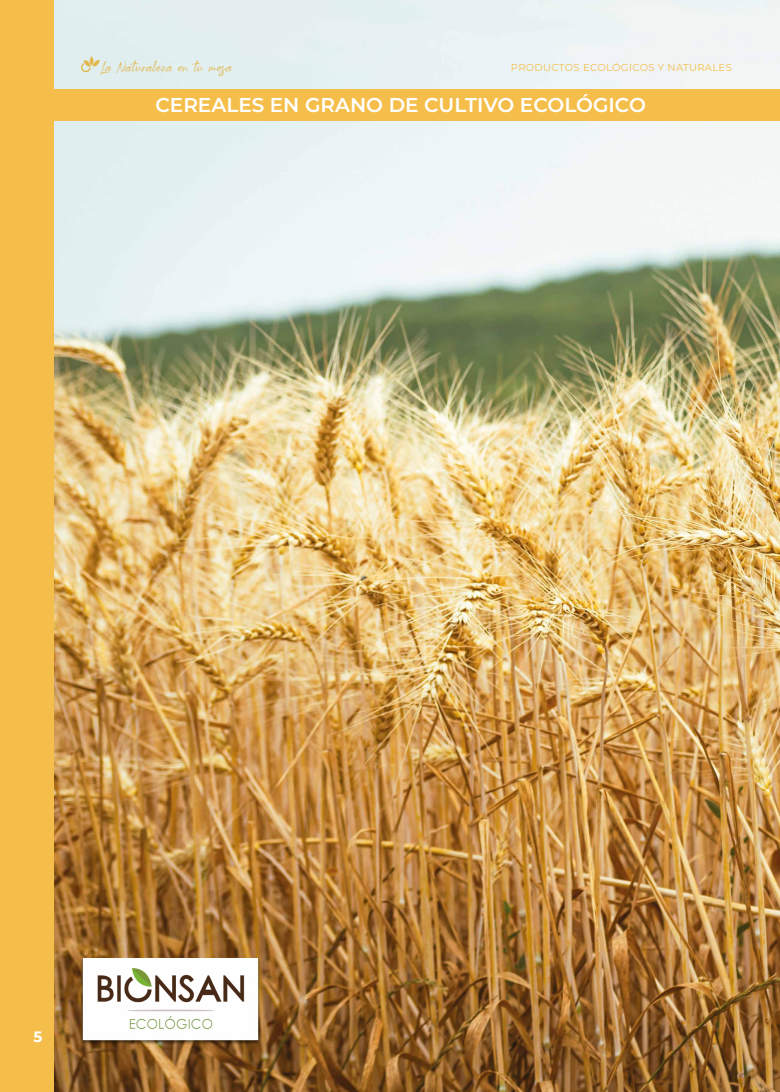
<style>
.page{position:relative;width:780px;height:1092px;background:#fff}
.page>*{position:absolute;margin:0;border:0;box-sizing:border-box;transform-origin:0 0}
.t1{font:600 20px "Montserrat";color:#fff}
.t2{font:100 15px "Montserrat";color:#fff}
.t3{font:13.75px "Spartwell";letter-spacing:.035em;color:#e2b74d}
.t4{font:100 10px "Montserrat";letter-spacing:.035em;color:#f5be4a}
</style>
<div class="page">
<img style="left:53px;top:0;width:726px;height:1091px">
<div style="left:0;top:89px;width:779px;height:32px;background:#f5be4a"></div>
<svg style="left:81px;top:56px;width:19px;height:16px"></svg>
<div style="left:0;top:0;width:53px;height:1091px;background:#f5be4a"></div>
<img style="left:77px;top:958px;width:189px;height:90px">
<p class="t3" style="left:101px;top:59px;width:133px">La Naturaleza en tu mesa</p>
<p class="t4" style="left:511px;top:61px;width:222px">PRODUCTOS ECOLÓGICOS Y NATURALES</p>
<p class="t1" style="left:155px;top:91px;width:492px">CEREALES EN GRANO DE CULTIVO ECOLÓGICO</p>
<p class="t2" style="left:34px;top:1026px;width:10px">5</p>
</div>
